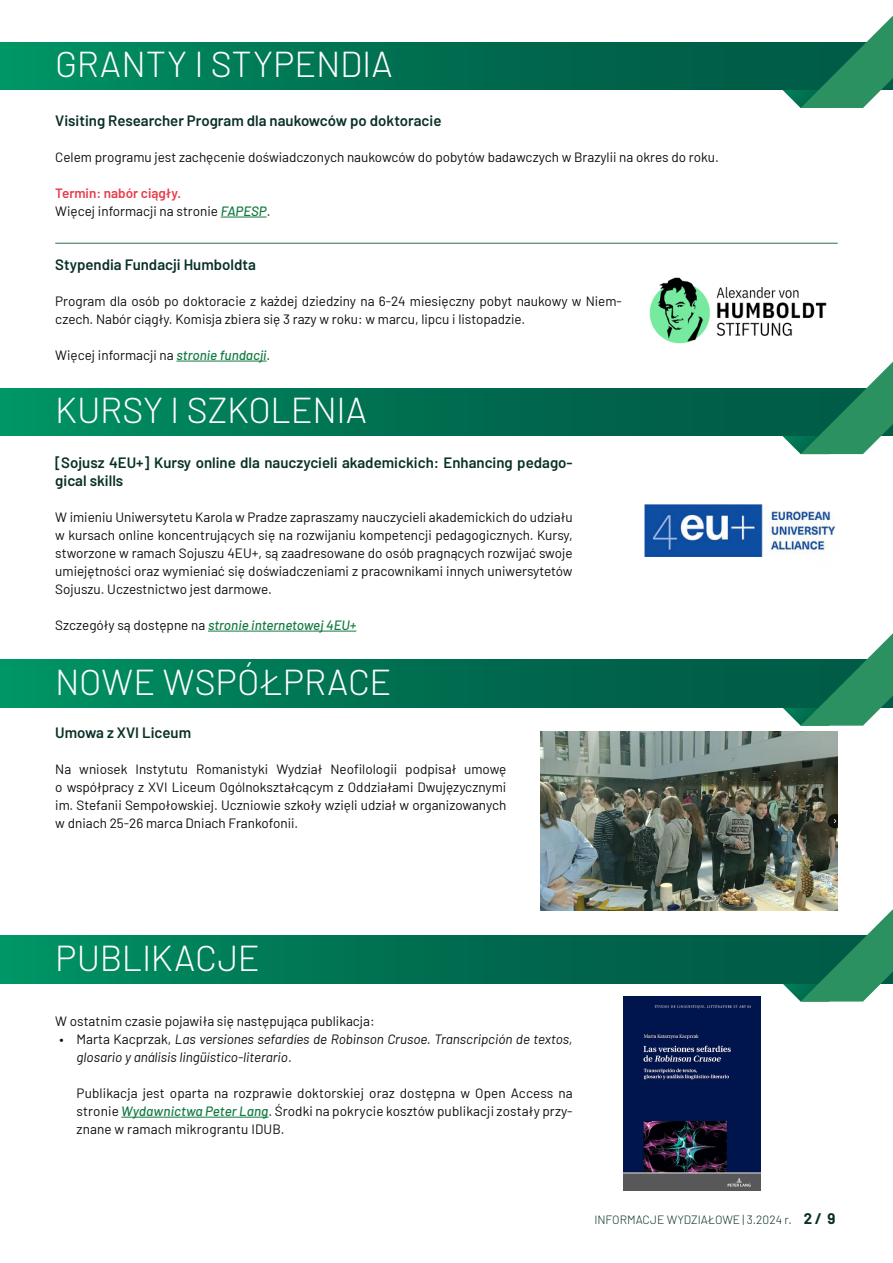
<style>
.page{position:relative;width:893px;height:1263px;background:#fff}
.page>*{position:absolute;margin:0;border:0;box-sizing:border-box;transform-origin:0 0}
.t1{font:300 36px "Barlow";color:#fffefd}
.t2{font:600 15px/18px "Barlow";color:#093028}
.t3{font:13.5px/18px "Barlow";color:#0c0c0c;text-align:justify}
.t4{font:italic 13.5px/18px "Barlow";color:#0c0c0c}
.t5{font:italic 500 13.5px "Barlow";color:#117a40}
.t6{font:300 12px "Barlow";color:#093028}
.s1{font-weight:600;color:#e73c4a}
.s2{font-weight:500;font-style:italic;color:#117a40}
.s3{font-weight:400;font-style:normal;color:#0c0c0c}
.s4{font-style:normal}
.s5{font-weight:700;font-size:15px}
</style>
<div class="page">
<hr style="left:177px;top:361px;width:90px;height:1px;background:#117a40">
<img style="left:649px;top:277px;width:178px;height:67px">
<hr style="left:221px;top:217px;width:46px;height:1px;background:#117a40">
<hr style="left:208px;top:631px;width:148px;height:1px;background:#117a40">
<svg style="left:0;top:42px;width:768px;height:47px;background:#007353"></svg>
<svg style="left:768px;top:16px;width:125px;height:92px"></svg>
<svg style="left:0;top:388px;width:768px;height:47px;background:#007353"></svg>
<svg style="left:768px;top:362px;width:125px;height:92px"></svg>
<svg style="left:0;top:660px;width:768px;height:47px;background:#007353"></svg>
<svg style="left:768px;top:633px;width:125px;height:93px"></svg>
<img style="left:644px;top:504px;width:192px;height:53px">
<hr style="left:55px;top:243px;width:783px;height:1px;background:#316c47">
<img style="left:540px;top:731px;width:297px;height:179px">
<hr style="left:121px;top:1117px;width:148px;height:1px;background:#117a40">
<svg style="left:0;top:936px;width:768px;height:47px;background:#007353"></svg>
<svg style="left:768px;top:909px;width:125px;height:92px"></svg>
<img style="left:623px;top:997px;width:137px;height:193px">
<h1 class="t1" style="left:55px;top:39px;width:339px">GRANTY I STYPENDIA</h1>
<p class="t2" style="left:55px;top:110px;width:388px">Visiting Researcher Program dla naukowców po doktoracie</p>
<p class="t3" style="left:55px;top:147px;width:665px">Celem programu jest zachęcenie doświadczonych naukowców do pobytów badawczych w Brazylii na okres do roku.</p>
<p class="t3" style="left:55px;top:183px;width:217px"><span class="s1">Termin: nabór ciągły.<br></span>Więcej informacji na stronie <span class="s2">FAPESP</span>.</p>
<p class="t2" style="left:55px;top:254px;width:202px">Stypendia Fundacji Humboldta</p>
<p class="t3" style="left:55px;top:291px;width:568px">Program dla osób po doktoracie z każdej dziedziny na 6-24 miesięczny pobyt naukowy w Niem&shy;czech. Nabór ciągły. Komisja zbiera się 3 razy w roku: w marcu, lipcu i listopadzie.</p>
<p class="t3" style="left:55px;top:345px;width:217px">Więcej informacji na <span class="s2">stronie fundacji</span>.</p>
<h1 class="t1" style="left:55px;top:385px;width:313px">KURSY I SZKOLENIA</h1>
<p class="t2" style="left:55px;top:452px;width:519px">[Sojusz 4EU+] Kursy online dla nauczycieli akademickich: Enhancing pedago&shy;gical skills</p>
<p class="t3" style="left:55px;top:507px;width:519px">W imieniu Uniwersytetu Karola w Pradze zapraszamy nauczycieli akademickich do udziału w kursach online koncentrujących się na rozwijaniu kompetencji pedagogicznych. Kursy, stworzone w ramach Sojuszu 4EU+, są zaadresowane do osób pragnących rozwijać swoje umiejętności oraz wymieniać się doświadczeniami z pracownikami innych uniwersytetów Sojuszu. Uczestnictwo jest darmowe.</p>
<p class="t5" style="left:55px;top:615px;width:303px"><span class="s3">Szczegóły są dostępne na</span> stronie internetowej 4EU+</p>
<h1 class="t1" style="left:55px;top:656px;width:338px">NOWE WSPÓŁPRACE</h1>
<p class="t2" style="left:55px;top:722px;width:137px">Umowa z XVI Liceum</p>
<p class="t3" style="left:55px;top:759px;width:453px">Na wniosek Instytutu Romanistyki Wydział Neofilologii podpisał umowę o współpracy z XVI Liceum Ogólnokształcącym z Oddziałami Dwujęzycznymi im. Stefanii Sempołowskiej. Uczniowie szkoły wzięli udział w organizowanych w dniach 25-26 marca Dniach Frankofonii.</p>
<h1 class="t1" style="left:55px;top:932px;width:206px">PUBLIKACJE</h1>
<p class="t3" style="left:55px;top:1011px;width:321px">W ostatnim czasie pojawiła się następująca publikacja:</p>
<p class="t4" style="left:77px;top:1029px;width:498px;text-indent:-17px"><span class="s4">• Marta Kacprzak,</span> Las versiones sefardíes de Robinson Crusoe. Transcripción de textos, glosario y análisis lingüístico-literario<span class="s4">.</span></p>
<p class="t3" style="left:77px;top:1083px;width:498px">Publikacja jest oparta na rozprawie doktorskiej oraz dostępna w Open Access na stronie <span class="s2">Wydawnictwa Peter Lang</span>. Środki na pokrycie kosztów publikacji zostały przy&shy;znane w ramach mikrograntu IDUB.</p>
<p class="t6" style="left:594px;top:1211px;width:242px">INFORMACJE WYDZIAŁOWE | 3.2024 r. <span class="s5">2 / 9</span></p>
</div>
